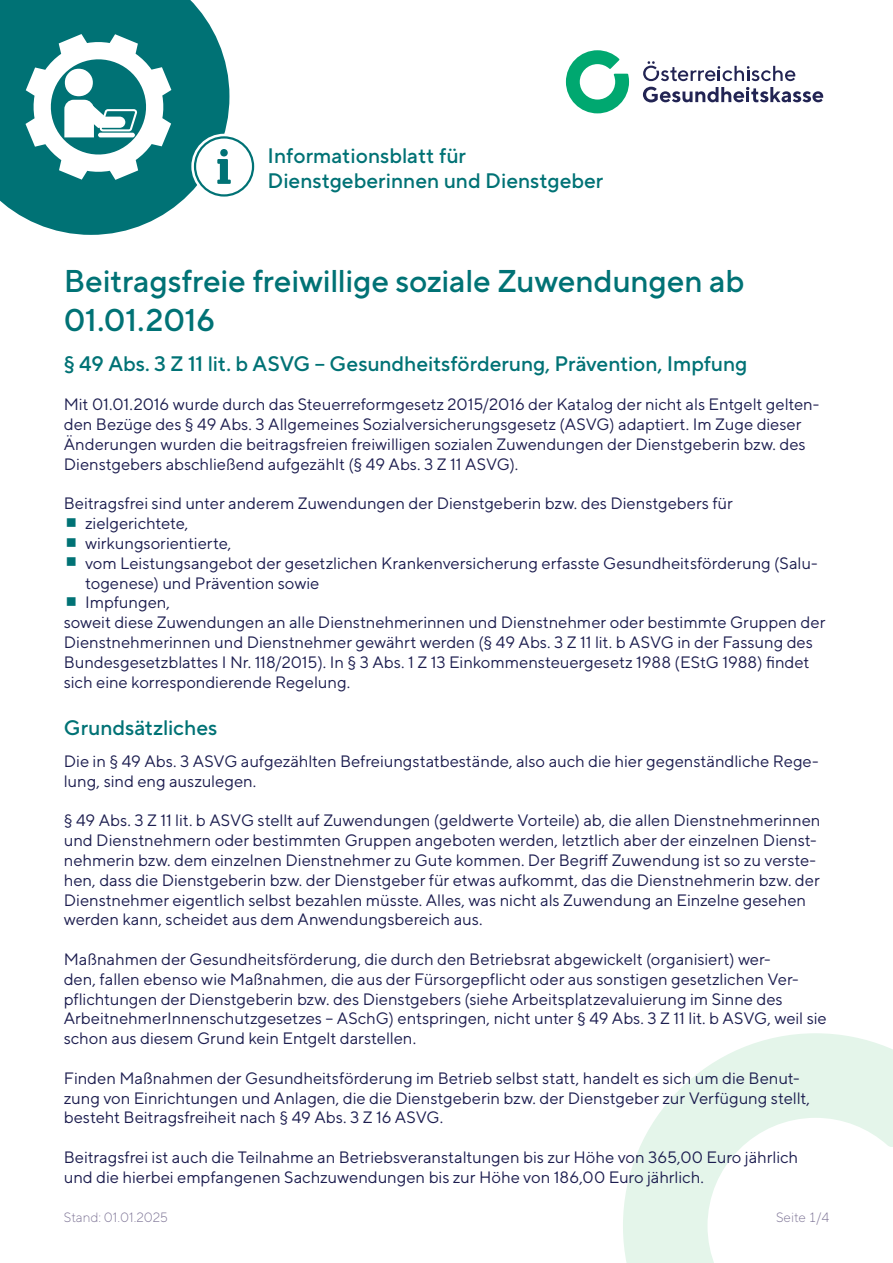
<style>
.page{position:relative;width:893px;height:1263px;background:#fff}
.page>*{position:absolute;margin:0;border:0;box-sizing:border-box;transform-origin:0 0}
.Ueberschrift{font:500 31.5px/39.6px "TT Norms Pro";letter-spacing:-.005em;color:#007275}
.Ueberschrift_2{font:500 21px/25.2px "TT Norms Pro";color:#007275}
.Ueberschrift_2_Versatz{font:500 21px "TT Norms Pro";letter-spacing:-.005em;color:#007275}
.Lauftext_Abstand_nach{font:16.5px/19.8px "TT Norms Pro";color:#1c1d4f}
.Lauftext{font:16.5px "TT Norms Pro";color:#1c1d4f}
.t1{font:300 13.5px "TT Norms Pro";color:#807798}
</style>
<div class="page">
<svg style="left:0;top:0;width:229px;height:235px;fill:#007275"></svg>
<svg style="left:26px;top:34px;width:145px;height:146px"></svg>
<svg style="left:623px;top:1033px;width:270px;height:230px"></svg>
<svg style="left:566px;top:50px;width:63px;height:63px"></svg>
<svg style="left:643px;top:87px;width:180px;height:15px"></svg>
<svg style="left:643px;top:61px;width:152px;height:20px"></svg>
<div style="left:191px;top:134px;width:66px;height:65px;border:4px solid #fff;border-radius:50%"></div>
<div style="left:195px;top:137px;width:58px;height:58px;background:#fff;border-radius:50%"></div>
<div style="left:194px;top:136px;width:60px;height:61px;border:2px solid #007275;border-radius:50%"></div>
<svg style="left:217px;top:149px;width:14px;height:35px"></svg>
<p class="Ueberschrift_2" style="left:268px;top:142px;width:337px">Informationsblatt für<br>Dienstgeberinnen und Dienstgeber</p>
<h1 class="Ueberschrift" style="left:64px;top:260px;width:682px">Beitragsfreie freiwillige soziale Zuwendungen ab<br>01.01.2016</h1>
<h2 class="Ueberschrift_2" style="left:64px;top:350px;width:685px">§ 49 Abs. 3 Z 11 lit. b ASVG – Gesundheitsförderung, Prävention, Impfung</h2>
<p class="Lauftext_Abstand_nach" style="left:64px;top:394px;width:757px">Mit 01.01.2016 wurde durch das Steuerreformgesetz 2015/2016 der Katalog der nicht als Entgelt gelten&shy;den Bezüge des § 49 Abs. 3 Allgemeines Sozialversicherungsgesetz (ASVG) adaptiert. Im Zuge dieser Änderungen wurden die beitragsfreien freiwilligen sozialen Zuwendungen der Dienstgeberin bzw. des Dienstgebers abschließend aufgezählt (§ 49 Abs. 3 Z 11 ASVG).</p>
<p class="Lauftext" style="left:64px;top:493px;width:671px">Beitragsfrei sind unter anderem Zuwendungen der Dienstgeberin bzw. des Dienstgebers für</p>
<p class="Lauftext_Abstand_nach" style="left:85px;top:513px;width:105px">zielgerichtete,</p>
<p class="Lauftext_Abstand_nach" style="left:85px;top:533px;width:148px">wirkungsorientierte,</p>
<p class="Lauftext_Abstand_nach" style="left:85px;top:553px;width:734px">vom Leistungsangebot der gesetzlichen Krankenversicherung erfasste Gesundheitsförderung (Salu&shy;togenese) und Prävention sowie</p>
<p class="Lauftext_Abstand_nach" style="left:85px;top:592px;width:87px">Impfungen,</p>
<p class="Lauftext_Abstand_nach" style="left:64px;top:612px;width:763px">soweit diese Zuwendungen an alle Dienstnehmerinnen und Dienstnehmer oder bestimmte Gruppen der Dienstnehmerinnen und Dienstnehmer gewährt werden (§ 49 Abs. 3 Z 11 lit. b ASVG in der Fassung des Bundesgesetzblattes I Nr. 118/2015). In § 3 Abs. 1 Z 13 Einkommensteuergesetz 1988 (EStG 1988) findet sich eine korrespondierende Regelung.</p>
<h2 class="Ueberschrift_2_Versatz" style="left:64px;top:714px;width:155px">Grundsätzliches</h2>
<p class="Lauftext_Abstand_nach" style="left:64px;top:751px;width:756px">Die in § 49 Abs. 3 ASVG aufgezählten Befreiungstatbestände, also auch die hier gegenständliche Rege&shy;lung, sind eng auszulegen.</p>
<p class="Lauftext_Abstand_nach" style="left:64px;top:810px;width:758px">§ 49 Abs. 3 Z 11 lit. b ASVG stellt auf Zuwendungen (geldwerte Vorteile) ab, die allen Dienstnehmerinnen und Dienstnehmern oder bestimmten Gruppen angeboten werden, letztlich aber der einzelnen Dienst&shy;nehmerin bzw. dem einzelnen Dienstnehmer zu Gute kommen. Der Begriff Zuwendung ist so zu verste&shy;hen, dass die Dienstgeberin bzw. der Dienstgeber für etwas aufkommt, das die Dienstnehmerin bzw. der Dienstnehmer eigentlich selbst bezahlen müsste. Alles, was nicht als Zuwendung an Einzelne gesehen werden kann, scheidet aus dem Anwendungsbereich aus.</p>
<p class="Lauftext_Abstand_nach" style="left:64px;top:949px;width:764px">Maßnahmen der Gesundheitsförderung, die durch den Betriebsrat abgewickelt (organisiert) wer-<br>den, fallen ebenso wie Maßnahmen, die aus der Fürsorgepflicht oder aus sonstigen gesetzlichen Ver&shy;pflichtungen der Dienstgeberin bzw. des Dienstgebers (siehe Arbeitsplatzevaluierung im Sinne des ArbeitnehmerInnenschutzgesetzes – ASchG) entspringen, nicht unter § 49 Abs. 3 Z 11 lit. b ASVG, weil sie schon aus diesem Grund kein Entgelt darstellen.</p>
<p class="Lauftext_Abstand_nach" style="left:64px;top:1067px;width:748px">Finden Maßnahmen der Gesundheitsförderung im Betrieb selbst statt, handelt es sich um die Benut&shy;zung von Einrichtungen und Anlagen, die die Dienstgeberin bzw. der Dienstgeber zur Verfügung stellt, besteht Beitragsfreiheit nach § 49 Abs. 3 Z 16 ASVG.</p>
<p class="Lauftext_Abstand_nach" style="left:64px;top:1147px;width:736px">Beitragsfrei ist auch die Teilnahme an Betriebsveranstaltungen bis zur Höhe von 365,00 Euro jährlich und die hierbei empfangenen Sachzuwendungen bis zur Höhe von 186,00 Euro jährlich.</p>
<p class="t1" style="left:64px;top:1209px;width:106px">Stand: 01.01.2025</p>
<p class="t1" style="left:776px;top:1209px;width:55px">Seite 1/4</p>
</div>
